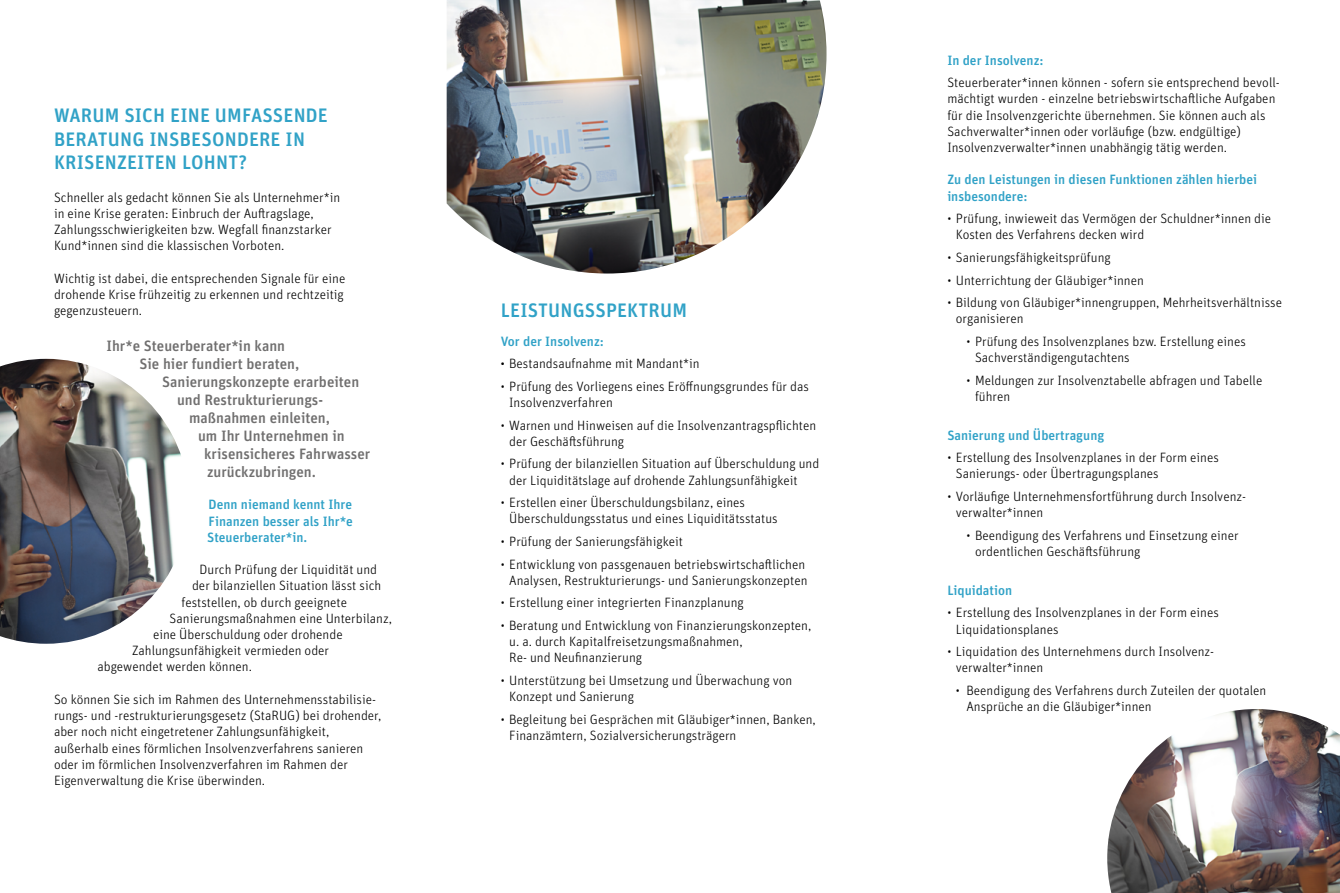
<style>
.page{position:relative;width:1340px;height:893px;background:#fff}
.page>*{position:absolute;margin:0;border:0;box-sizing:border-box;transform-origin:0 0}
.t1{font:500 19.5px/23.4px "Unit Pro";letter-spacing:.01em;color:#31a2c7}
.t2{font:500 15px "Unit Pro";color:#706f6f}
.t3{font:300 13.5px/16.2px "Unit Pro";color:#000}
.t4{font:500 13.5px/16.2px "Unit Pro";color:#31a2c7}
.s1{font-weight:500;color:#31a2c7}
.s2{font-weight:900}
</style>
<div class="page">
<img style="left:1107px;top:709px;width:232px;height:184px">
<img style="left:446px;top:0;width:380px;height:274px">
<img style="left:0;top:359px;width:181px;height:285px">
<h1 class="t1" style="left:54px;top:103px;width:275px">WARUM SICH EINE UMFASSENDE<br>BERATUNG INSBESONDERE IN<br>KRISENZEITEN LOHNT?</h1>
<p class="t3" style="left:54px;top:189px;width:288px">Schneller als gedacht können Sie als Unternehmer*in in eine Krise geraten: Einbruch der Auftragslage, Zahlungsschwierigkeiten bzw. Wegfall finanzstarker Kund*innen sind die klassischen Vorboten.</p>
<p class="t3" style="left:54px;top:270px;width:293px;text-align:justify">Wichtig ist dabei, die entsprechenden Signale für eine drohende Krise frühzeitig zu erkennen und rechtzeitig gegenzusteuern.</p>
<p class="t2" style="left:106px;top:335px;width:180px">Ihr*e Steuerberater*in kann</p>
<p class="t2" style="left:140px;top:353px;width:161px">Sie hier fundiert beraten,</p>
<p class="t2" style="left:162px;top:371px;width:199px">Sanierungskonzepte erarbeiten</p>
<p class="t2" style="left:177px;top:389px;width:147px">und Restrukturierungs-</p>
<p class="t2" style="left:189px;top:407px;width:142px">maßnahmen einleiten,</p>
<p class="t2" style="left:198px;top:425px;width:148px">um Ihr Unternehmen in</p>
<p class="t2" style="left:204px;top:443px;width:168px">krisensicheres Fahrwasser</p>
<p class="t2" style="left:207px;top:461px;width:110px">zurückzubringen.</p>
<p class="t4" style="left:207px;top:496px;width:147px;text-align:justify">Denn niemand kennt Ihre Finanzen besser als Ihr*e Steuerberater*in.</p>
<p class="t3" style="left:199px;top:561px;width:179px">Durch Prüfung der Liquidität und</p>
<p class="t3" style="left:192px;top:577px;width:191px">der bilanziellen Situation lässt sich</p>
<p class="t3" style="left:181px;top:594px;width:167px">feststellen, ob durch geeignete</p>
<p class="t3" style="left:169px;top:610px;width:224px">Sanierungsmaßnahmen eine Unterbilanz,</p>
<p class="t3" style="left:153px;top:626px;width:191px">eine Überschuldung oder drohende</p>
<p class="t3" style="left:132px;top:642px;width:199px">Zahlungsunfähigkeit vermieden oder</p>
<p class="t3" style="left:97px;top:658px;width:156px">abgewendet werden können.</p>
<p class="t3" style="left:54px;top:691px;width:329px">So können Sie sich im Rahmen des Unternehmensstabilisie&shy;rungs- und -restrukturierungsgesetz (StaRUG) bei drohender, aber noch nicht eingetretener Zahlungsunfähigkeit, außerhalb eines förmlichen Insolvenzverfahrens sanieren oder im förmlichen Insolvenzverfahren im Rahmen der Eigenverwaltung die Krise überwinden.</p>
<h1 class="t1" style="left:501px;top:297px;width:188px">LEISTUNGSSPEKTRUM</h1>
<p class="t3" style="left:500px;top:329px;width:200px;line-height:22.5px"><span class="s1">Vor der Insolvenz:<br></span><span class="s2">·</span> Bestandsaufnahme mit Mandant*in</p>
<p class="t3" style="left:509px;top:378px;width:301px;text-indent:-9px">• Prüfung des Vorliegens eines Eröffnungsgrundes für das<br>Insolvenzverfahren</p>
<p class="t3" style="left:509px;top:416px;width:308px;text-indent:-9px">• Warnen und Hinweisen auf die Insolvenzantragspflichten der Geschäftsführung</p>
<p class="t3" style="left:509px;top:455px;width:311px;text-indent:-9px">• Prüfung der bilanziellen Situation auf Überschuldung und der Liquiditätslage auf drohende Zahlungsunfähigkeit</p>
<p class="t3" style="left:509px;top:494px;width:270px;text-indent:-9px">• Erstellen einer Überschuldungsbilanz, eines<br>Überschuldungsstatus und eines Liquiditätsstatus</p>
<p class="t3" style="left:500px;top:533px;width:184px">• Prüfung der Sanierungsfähigkeit</p>
<p class="t3" style="left:500px;top:555px;width:308px;text-align:right">• Entwicklung von passgenauen betriebswirtschaftlichen<br>Analysen, Restrukturierungs- und Sanierungskonzepten</p>
<p class="t3" style="left:500px;top:594px;width:245px">• Erstellung einer integrierten Finanzplanung</p>
<p class="t3" style="left:509px;top:617px;width:304px;text-indent:-9px">• Beratung und Entwicklung von Finanzierungskonzepten, u. a. durch Kapitalfreisetzungsmaßnahmen,<br>Re- und Neufinanzierung</p>
<p class="t3" style="left:509px;top:672px;width:285px;text-indent:-9px">• Unterstützung bei Umsetzung und Überwachung von<br>Konzept und Sanierung</p>
<p class="t3" style="left:509px;top:710px;width:308px;text-indent:-9px">• Begleitung bei Gesprächen mit Gläubiger*innen, Banken,<br>Finanzämtern, Sozialversicherungsträgern</p>
<p class="t4" style="left:947px;top:51px;width:98px">In der Insolvenz:</p>
<p class="t3" style="left:947px;top:74px;width:334px">Steuerberater*innen können - sofern sie entsprechend bevoll&shy;mächtigt wurden - einzelne betriebswirtschaftliche Aufgaben für die Insolvenzgerichte übernehmen. Sie können auch als Sachverwalter*innen oder vorläufige (bzw. endgültige)<br>Insolvenzverwalter*innen unabhängig tätig werden.</p>
<p class="t4" style="left:947px;top:171px;width:311px">Zu den Leistungen in diesen Funktionen zählen hierbei insbesondere:</p>
<p class="t3" style="left:955px;top:210px;width:317px;text-indent:-9px">• Prüfung, inwieweit das Vermögen der Schuldner*innen die<br>Kosten des Verfahrens decken wird</p>
<p class="t3" style="left:947px;top:249px;width:165px">• Sanierungsfähigkeitsprüfung</p>
<p class="t3" style="left:947px;top:271px;width:198px">• Unterrichtung der Gläubiger*innen</p>
<p class="t3" style="left:955px;top:294px;width:328px;text-indent:-9px">• Bildung von Gläubiger*innengruppen, Mehrheitsverhältnisse organisieren</p>
<p class="t3" style="left:975px;top:333px;width:272px;text-indent:-9px">• Prüfung des Insolvenzplanes bzw. Erstellung eines<br>Sachverständigengutachtens</p>
<p class="t3" style="left:975px;top:372px;width:289px;text-indent:-9px">• Meldungen zur Insolvenztabelle abfragen und Tabelle führen</p>
<p class="t4" style="left:947px;top:426px;width:158px">Sanierung und Übertragung</p>
<p class="t3" style="left:955px;top:449px;width:264px;text-indent:-9px">• Erstellung des Insolvenzplanes in der Form eines<br>Sanierungs- oder Übertragungsplanes</p>
<p class="t3" style="left:955px;top:488px;width:292px;text-indent:-9px">• Vorläufige Unternehmensfortführung durch Insolvenz&shy;verwalter*innen</p>
<p class="t3" style="left:975px;top:527px;width:265px;text-indent:-9px">• Beendigung des Verfahrens und Einsetzung einer ordentlichen Geschäftsführung</p>
<p class="t4" style="left:947px;top:581px;width:66px">Liquidation</p>
<p class="t3" style="left:955px;top:604px;width:264px;text-indent:-9px">• Erstellung des Insolvenzplanes in der Form eines<br>Liquidationsplanes</p>
<p class="t3" style="left:955px;top:643px;width:260px;text-indent:-9px">• Liquidation des Unternehmens durch Insolvenz&shy;verwalter*innen</p>
<p class="t3" style="left:966px;top:682px;width:301px;text-indent:-11px">• Beendigung des Verfahrens durch Zuteilen der quotalen<br>Ansprüche an die Gläubiger*innen</p>
</div>
